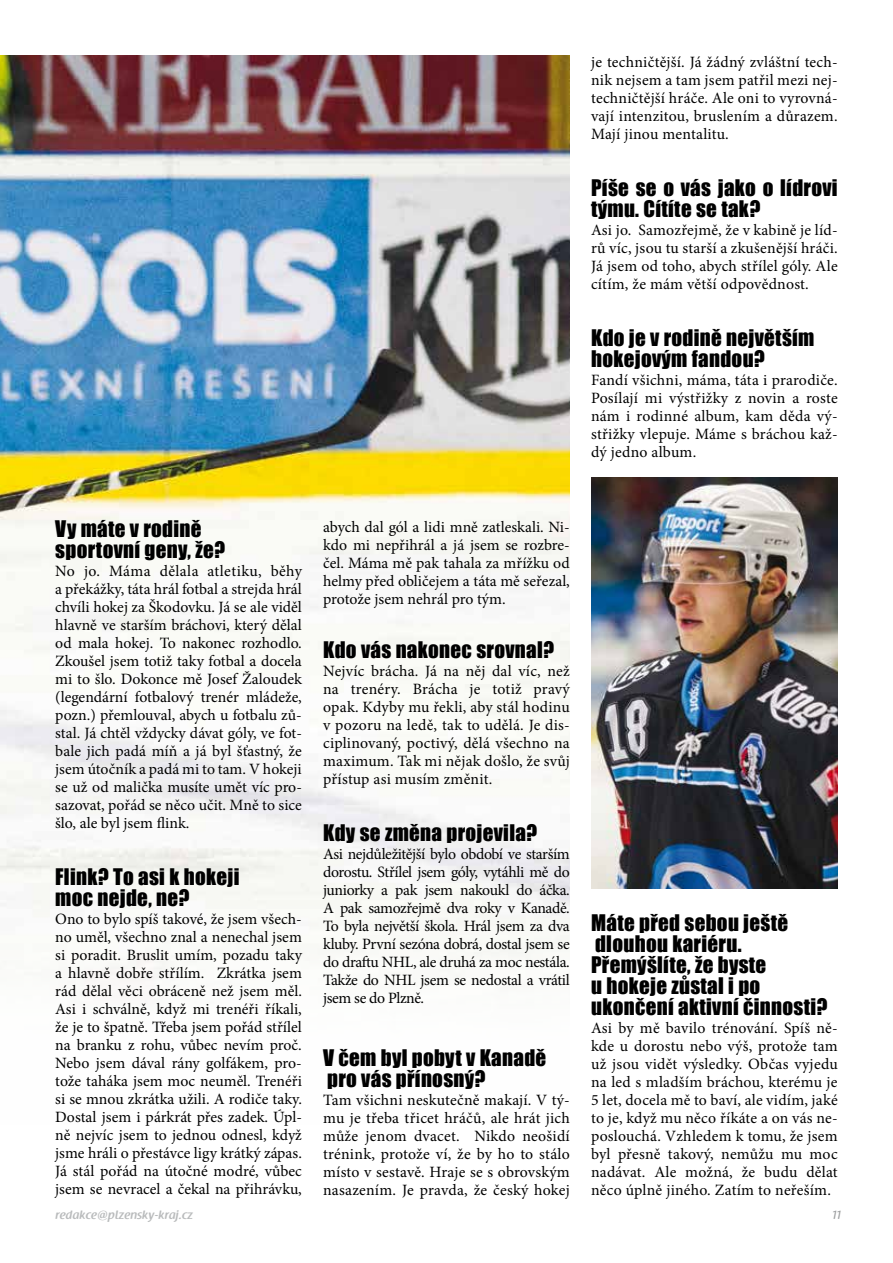
<style>
.page{position:relative;width:893px;height:1263px;background:#fff}
.page>*{position:absolute;margin:0;border:0;box-sizing:border-box;transform-origin:0 0}
.t1{font:21px/21px "Impact";letter-spacing:.015em;color:#000}
.t2{font:15.75px/18px "Minion Pro";letter-spacing:.005em;color:#000;text-align:justify}
.t3{font:600 12px "Raspoutine";letter-spacing:.025em;color:#b9bbbc}
.t4{font:12px "Raspoutine Classic";color:#9c9e9f}
</style>
<div class="page">
<img style="left:0;top:55px;width:570px;height:926px">
<img style="left:591px;top:478px;width:247px;height:411px">
<p class="t2" style="left:591px;top:53px;width:248px">je techničtější. Já žádný zvláštní tech&shy;nik nejsem a tam jsem patřil mezi nej&shy;techničtější hráče. Ale oni to vyrovná&shy;vají intenzitou, bruslením a důrazem.<br>Mají jinou mentalitu.</p>
<h1 class="t1" style="left:591px;top:176px;width:248px">Píše se o vás jako o lídrovi týmu. Cítíte se tak?</h1>
<p class="t2" style="left:591px;top:221px;width:248px">Asi jo. Samozřejmě, že v kabině je líd&shy;rů víc, jsou tu starší a zkušenější hráči.<br>Já jsem od toho, abych střílel góly. Ale cítím, že mám větší odpovědnost.</p>
<h1 class="t1" style="left:591px;top:326px;width:225px">Kdo je v rodině největším hokejovým fandou?</h1>
<p class="t2" style="left:591px;top:371px;width:248px">Fandí všichni, máma, táta i prarodiče.<br>Posílají mi výstřižky z novin a roste nám i rodinné album, kam děda vý&shy;střižky vlepuje. Máme s bráchou kaž&shy;dý jedno album.</p>
<h1 class="t1" style="left:55px;top:517px;width:171px">Vy máte v rodině sportovní geny, že?</h1>
<p class="t2" style="left:55px;top:562px;width:248px">No jo. Máma dělala atletiku, běhy a překážky, táta hrál fotbal a strejda hrál chvíli hokej za Škodovku. Já se ale viděl hlavně ve starším bráchovi, který dělal od mala hokej. To nakonec rozhodlo.<br>Zkoušel jsem totiž taky fotbal a docela mi to šlo. Dokonce mě Josef Žaloudek (legendární fotbalový trenér mládeže, pozn.) přemlouval, abych u fotbalu zů&shy;stal. Já chtěl vždycky dávat góly, ve fot&shy;bale jich padá míň a já byl šťastný, že jsem útočník a padá mi to tam. V hokeji se už od malička musíte umět víc pro&shy;sazovat, pořád se něco učit. Mně to sice šlo, ale byl jsem flink.</p>
<h1 class="t1" style="left:55px;top:865px;width:186px">Flink? To asi k hokeji moc nejde, ne?</h1>
<p class="t2" style="left:55px;top:910px;width:248px">Ono to bylo spíš takové, že jsem všech&shy;no uměl, všechno znal a nenechal jsem si poradit. Bruslit umím, pozadu taky a hlavně dobře střílím. Zkrátka jsem rád dělal věci obráceně než jsem měl.<br>Asi i schválně, když mi trenéři říkali, že je to špatně. Třeba jsem pořád střílel na branku z rohu, vůbec nevím proč.<br>Nebo jsem dával rány golfákem, pro&shy;tože taháka jsem moc neuměl. Trenéři si se mnou zkrátka užili. A rodiče taky.<br>Dostal jsem i párkrát přes zadek. Úpl&shy;ně nejvíc jsem to jednou odnesl, když jsme hráli o přestávce ligy krátký zápas.<br>Já stál pořád na útočné modré, vůbec jsem se nevracel a čekal na přihrávku,</p>
<p class="t2" style="left:323px;top:518px;width:248px">abych dal gól a lidi mně zatleskali. Ni&shy;kdo mi nepřihrál a já jsem se rozbre&shy;čel. Máma mě pak tahala za mřížku od helmy před obličejem a táta mě seřezal, protože jsem nehrál pro tým.</p>
<h1 class="t1" style="left:323px;top:638px;width:233px">Kdo vás nakonec srovnal?</h1>
<p class="t2" style="left:323px;top:662px;width:248px">Nejvíc brácha. Já na něj dal víc, než na trenéry. Brácha je totiž pravý opak. Kdyby mu řekli, aby stál hodinu v pozoru na ledě, tak to udělá. Je dis&shy;ciplinovaný, poctivý, dělá všechno na maximum. Tak mi nějak došlo, že svůj přístup asi musím změnit.</p>
<h1 class="t1" style="left:323px;top:821px;width:216px">Kdy se změna projevila?</h1>
<p class="t2" style="left:323px;top:845px;width:248px">Asi nejdůležitější bylo období ve starším dorostu. Střílel jsem góly, vytáhli mě do juniorky a pak jsem nakoukl do áčka.<br>A pak samozřejmě dva roky v Kanadě.<br>To byla největší škola. Hrál jsem za dva kluby. První sezóna dobrá, dostal jsem se do draftu NHL, ale druhá za moc nestála.<br>Takže do NHL jsem se nedostal a vrátil jsem se do Plzně.</p>
<h1 class="t1" style="left:323px;top:1046px;width:225px">V čem byl pobyt v Kanadě pro vás přínosný?</h1>
<p class="t2" style="left:323px;top:1091px;width:248px">Tam všichni neskutečně makají. V tý&shy;mu je třeba třicet hráčů, ale hrát jich může jenom dvacet. Nikdo neošidí trénink, protože ví, že by ho to stálo místo v sestavě. Hraje se s obrovským nasazením. Je pravda, že český hokej</p>
<h1 class="t1" style="left:591px;top:911px;width:238px">Máte před sebou ještě dlouhou kariéru.<br>Přemýšlíte, že byste<br>u hokeje zůstal i po ukončení aktivní činnosti?</h1>
<p class="t2" style="left:591px;top:1019px;width:248px">Asi by mě bavilo trénování. Spíš ně&shy;kde u dorostu nebo výš, protože tam už jsou vidět výsledky. Občas vyjedu na led s mladším bráchou, kterému je 5 let, docela mě to baví, ale vidím, jaké to je, když mu něco říkáte a on vás ne&shy;poslouchá. Vzhledem k tomu, že jsem byl přesně takový, nemůžu mu moc nadávat. Ale možná, že budu dělat něco úplně jiného. Zatím to neřeším.</p>
<p class="t3" style="left:56px;top:1208px;width:139px">redakce@plzensky-kraj.cz</p>
<p class="t4" style="left:832px;top:1208px;width:11px">11</p>
</div>
